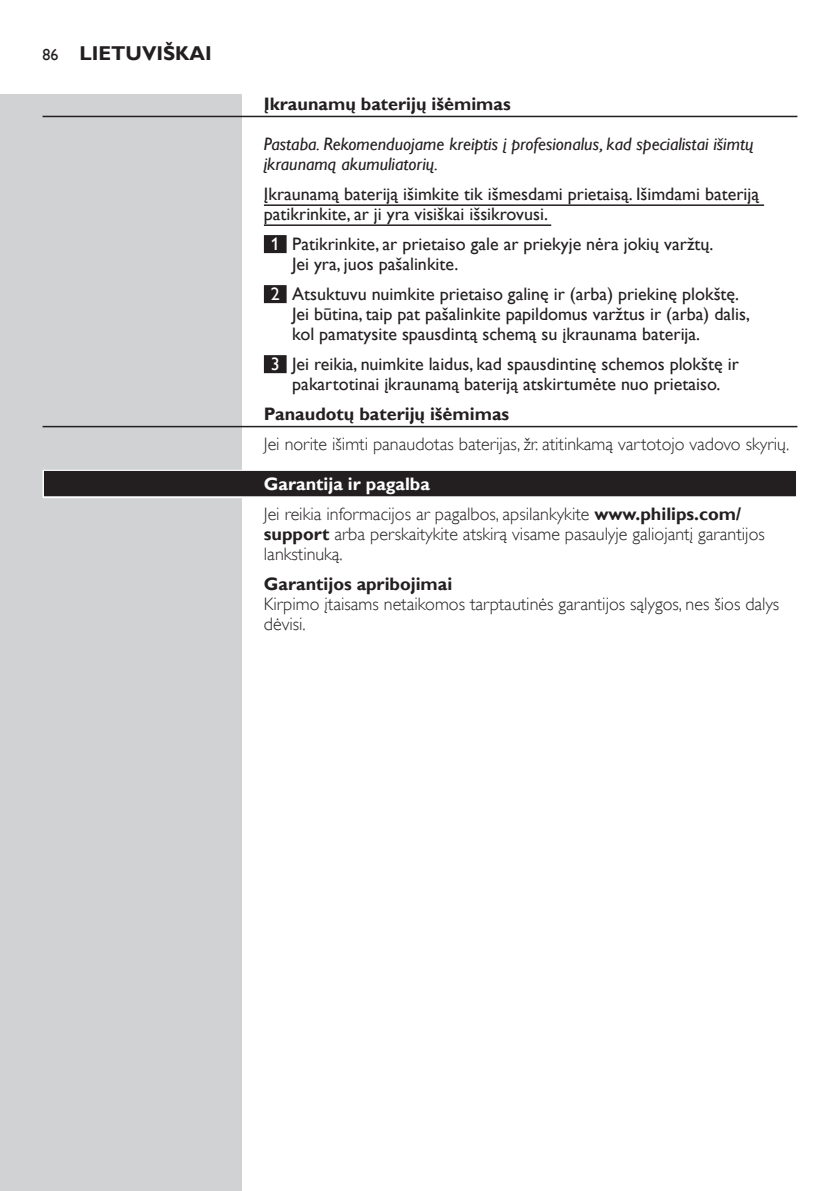
<style>
.page{position:relative;width:840px;height:1191px;background:#fff}
.page>*{position:absolute;margin:0;border:0;box-sizing:border-box;transform-origin:0 0}
.t1{font:700 20px "Gill Sans Alt One WGL";color:#231f20}
.t2{font:18px/20px "Gill Sans Alt One WGL";color:#231f20}
.t3{font:18px/20px "Gill Sans Alt One WGL Light";color:#231f20}
.t4{font:italic 18px/20px "Gill Sans Alt One WGL";color:#231f20}
.t5{font:700 18px "Gill Sans Alt One WGL";color:#231f20}
.t6{font:700 18px "Gill Sans Alt One WGL";color:#fff}
.s1{font-weight:400;font-size:16px}
.s2{color:#fff}
.s3{font-family:"Gill Sans Alt One WGL";font-weight:700}
</style>
<div class="page">
<div style="left:0;top:95px;width:241px;height:1096px;background:#d1d2d4"></div>
<hr style="left:43px;top:116px;width:754px;height:1px;background:#231f20">
<hr style="left:264px;top:204px;width:499px;height:2px;background:#231f20">
<hr style="left:264px;top:224px;width:287px;height:2px;background:#231f20">
<div style="left:264px;top:235px;width:22px;height:18px;background:#231f20"></div>
<div style="left:264px;top:285px;width:22px;height:18px;background:#231f20"></div>
<div style="left:264px;top:355px;width:22px;height:18px;background:#231f20"></div>
<hr style="left:43px;top:426px;width:754px;height:1px;background:#231f20">
<div style="left:43px;top:470px;width:754px;height:28px;background:#c0bebf"></div>
<div style="left:44px;top:471px;width:751px;height:25px;background:#231f20"></div>
<p class="t1" style="left:43px;top:40px;width:171px"><span class="s1">86</span> LIETUVIŠKAI</p>
<p class="t5" style="left:264px;top:92px;width:248px">Įkraunamų baterijų išėmimas</p>
<p class="t4" style="left:264px;top:134px;width:491px">Pastaba. Rekomenduojame kreiptis į profesionalus, kad specialistai išimtų įkraunamą akumuliatorių.</p>
<p class="t2" style="left:264px;top:184px;width:496px">Įkraunamą bateriją išimkite tik išmesdami prietaisą. Išimdami bateriją patikrinkite, ar ji yra visiškai išsikrovusi.</p>
<p class="t2" style="left:292px;top:234px;width:422px;text-indent:-22px"><span class="s2">1</span> Patikrinkite, ar prietaiso gale ar priekyje nėra jokių varžtų.<br>Jei yra, juos pašalinkite.</p>
<p class="t2" style="left:292px;top:284px;width:459px;text-indent:-22px"><span class="s2">2</span> Atsuktuvu nuimkite prietaiso galinę ir (arba) priekinę plokštę.<br>Jei būtina, taip pat pašalinkite papildomus varžtus ir (arba) dalis, kol pamatysite spausdintą schemą su įkraunama baterija.</p>
<p class="t2" style="left:270px;top:354px;width:469px;text-align:center"><span class="s2">3</span> Jei reikia, nuimkite laidus, kad spausdintinę schemos plokštę ir pakartotinai įkraunamą bateriją atskirtumėte nuo prietaiso.</p>
<p class="t5" style="left:264px;top:402px;width:247px">Panaudotų baterijų išėmimas</p>
<p class="t3" style="left:264px;top:434px;width:526px">Jei norite išimti panaudotas baterijas, žr. atitinkamą vartotojo vadovo skyrių.</p>
<p class="t6" style="left:264px;top:472px;width:167px">Garantija ir pagalba</p>
<p class="t3" style="left:264px;top:504px;width:502px">Jei reikia informacijos ar pagalbos, apsilankykite <span class="s3">www.philips.com/ support</span> arba perskaitykite atskirą visame pasaulyje galiojantį garantijos lankstinuką.</p>
<p class="t5" style="left:264px;top:572px;width:190px">Garantijos apribojimai</p>
<p class="t3" style="left:264px;top:594px;width:516px">Kirpimo įtaisams netaikomos tarptautinės garantijos sąlygos, nes šios dalys dėvisi.</p>
</div>
